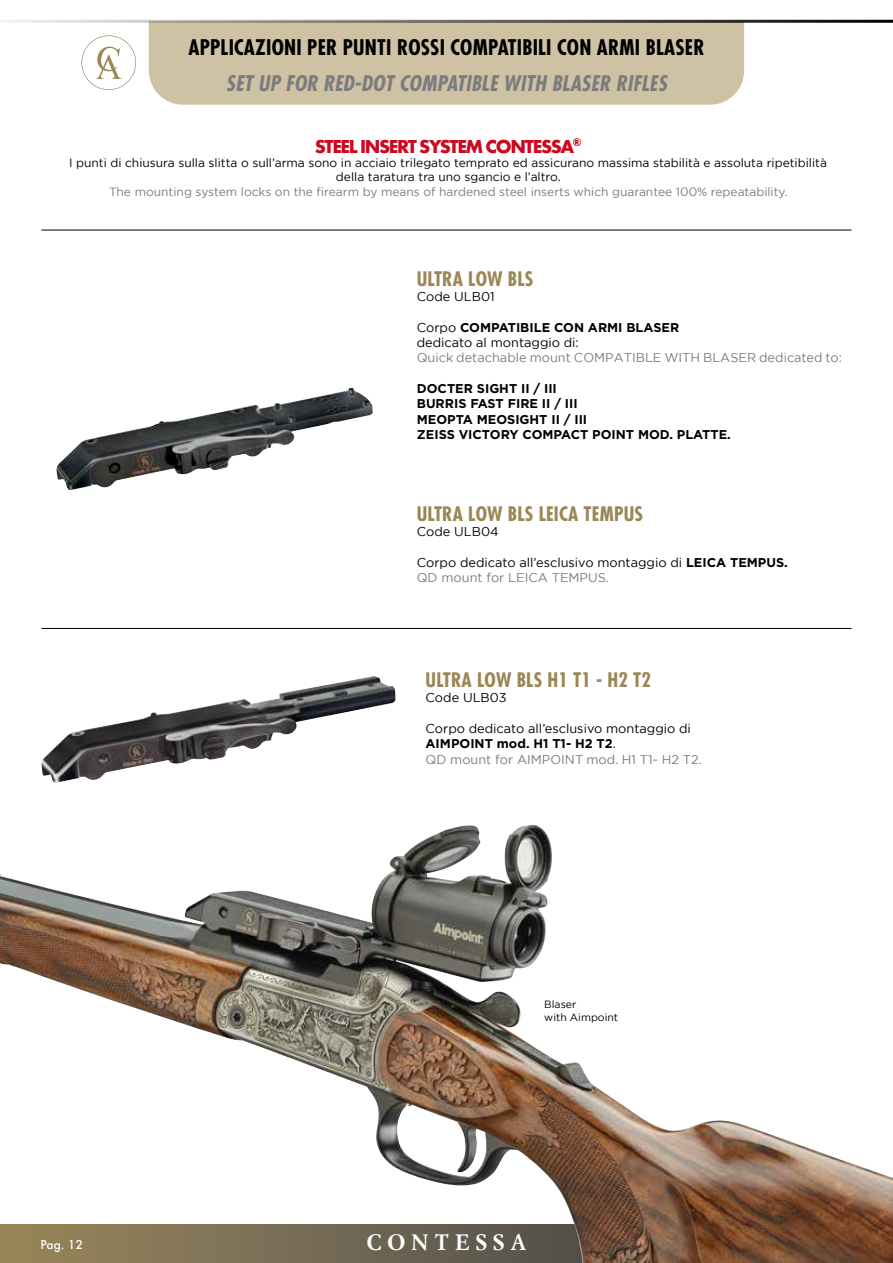
<style>
.page{position:relative;width:893px;height:1263px;background:#fff}
.page>*{position:absolute;margin:0;border:0;box-sizing:border-box;transform-origin:0 0}
.t1{font:700 21.9px "Simoncini Garamond";letter-spacing:.27em;color:#fff}
.t2{font:700 condensed 21px "Futura";letter-spacing:.01em;color:#000}
.t3{font:italic 700 condensed 21px "Futura";letter-spacing:.01em;color:#7b7c7e}
.t4{font:700 condensed 19.5px "Futura";letter-spacing:.01em;color:#9b8655}
.t5{font:700 19.5px "Futura";letter-spacing:-.07em;color:#cd071e}
.t6{font:500 13.5px "Futura";color:#fff}
.t7{font:12.75px/15.3px "Gotham";color:#000}
.t8{font:700 12.75px/15.3px "Gotham";color:#000}
.t9{font:12.75px "Gotham";color:#7b7c7e}
.t10{font:12px/14.4px "Gotham";color:#000;text-align:center}
.t11{font:12px "Gotham";color:#7b7c7e}
.t12{font:10.5px/12.6px "Gotham";color:#000}
.s1{font-weight:700}
.s2{color:#7b7c7e}
</style>
<div class="page">
<img style="left:0;top:825px;width:893px;height:438px">
<hr style="left:41px;top:628px;width:810px;height:1px;background:#000">
<img style="left:56px;top:388px;width:317px;height:102px">
<img style="left:41px;top:676px;width:354px;height:106px">
<img style="left:892px;top:825px;width:1px;height:425px">
<hr style="left:41px;top:230px;width:810px;height:1px;background:#000">
<div style="left:149px;top:23px;width:595px;height:82px;background:#cfc1a3"></div>
<hr style="left:0;top:20px;width:893px;height:3px;background:#000">
<svg style="left:81px;top:35px;width:55px;height:55px"></svg>
<h2 class="t2" style="left:188px;top:33px;width:517px">APPLICAZIONI PER PUNTI ROSSI COMPATIBILI CON ARMI BLASER</h2>
<h2 class="t3" style="left:226px;top:69px;width:442px">SET UP FOR RED-DOT COMPATIBLE WITH BLASER RIFLES</h2>
<h3 class="t5" style="left:315px;top:132px;width:268px">STEEL INSERT SYSTEM CONTESSA<sup>®</sup></h3>
<p class="t10" style="left:69px;top:155px;width:759px">I punti di chiusura sulla slitta o sull’arma sono in acciaio trilegato temprato ed assicurano massima stabilità e assoluta ripetibilità della taratura tra uno sgancio e l’altro.</p>
<p class="t11" style="left:109px;top:184px;width:680px">The mounting system locks on the firearm by means of hardened steel inserts which guarantee 100% repeatability.</p>
<h3 class="t4" style="left:417px;top:266px;width:118px">ULTRA LOW BLS</h3>
<p class="t7" style="left:417px;top:289px;width:79px">Code ULB01</p>
<p class="t7" style="left:417px;top:319px;width:264px">Corpo <span class="s1">COMPATIBILE CON ARMI BLASER </span>dedicato al montaggio di:</p>
<p class="t9" style="left:417px;top:350px;width:427px">Quick detachable mount COMPATIBLE WITH BLASER dedicated to:</p>
<p class="t8" style="left:417px;top:381px;width:316px">DOCTER SIGHT II / III<br>BURRIS FAST FIRE II / III<br>MEOPTA MEOSIGHT II / III<br>ZEISS VICTORY COMPACT POINT MOD. PLATTE.</p>
<h3 class="t4" style="left:417px;top:501px;width:228px">ULTRA LOW BLS LEICA TEMPUS</h3>
<p class="t7" style="left:417px;top:524px;width:83px">Code ULB04</p>
<p class="t7" style="left:417px;top:554px;width:373px">Corpo dedicato all’esclusivo montaggio di <span class="s1">LEICA TEMPUS.<br></span><span class="s2">QD mount for LEICA TEMPUS.</span></p>
<h3 class="t4" style="left:426px;top:667px;width:227px">ULTRA LOW BLS H1 T1 - H2 T2</h3>
<p class="t7" style="left:426px;top:690px;width:83px">Code ULB03</p>
<p class="t7" style="left:426px;top:721px;width:278px">Corpo dedicato all’esclusivo montaggio di<br><span class="s1">AIMPOINT mod. H1 T1- H2 T2</span>.<br><span class="s2">QD mount for AIMPOINT mod. H1 T1- H2 T2.</span></p>
<p class="t12" style="left:544px;top:998px;width:75px">Blaser<br>with Aimpoint</p>
<p class="t6" style="left:40px;top:1234px;width:44px">Pag. 12</p>
<h1 class="t1" style="left:367px;top:1229px;width:161px">CONTESSA</h1>
</div>
